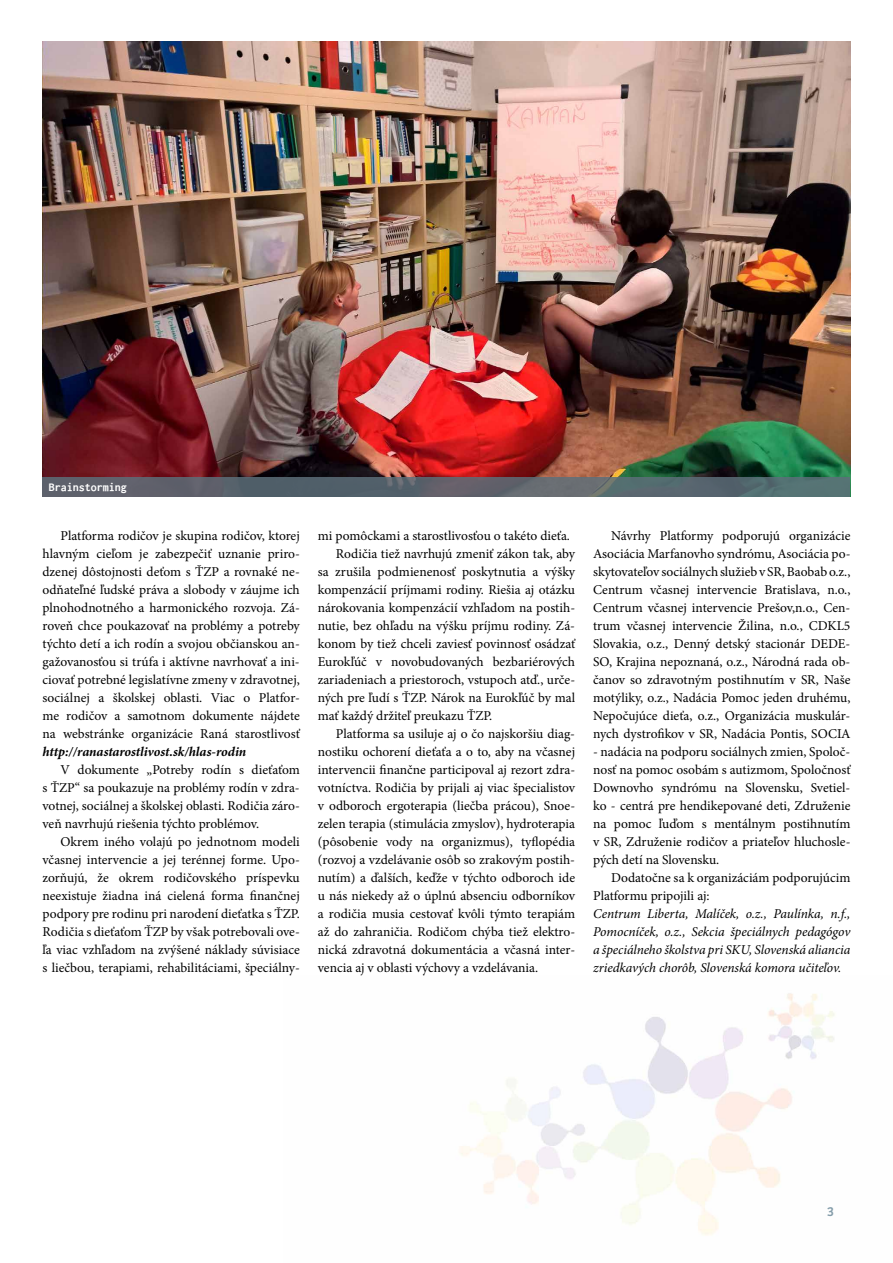
<style>
.page{position:relative;width:893px;height:1263px;background:#fff}
.page>*{position:absolute;margin:0;border:0;box-sizing:border-box;transform-origin:0 0}
.t1{font:13.5px/18px "Minion Pro";color:#000;text-align:justify}
.t2{font:italic 13.5px/18px "Minion Pro";letter-spacing:-.005em;color:#000;text-align:justify}
.t3{font:italic 700 13.5px "Minion Pro";letter-spacing:-.005em;color:#000}
.t4{font:13.5px "Bree";color:#849daa}
.t5{font:700 12px "Inconsolata";color:#fff}
</style>
<div class="page">
<img style="left:460px;top:993px;width:375px;height:242px">
<img style="left:43px;top:42px;width:807px;height:435px">
<svg style="left:43px;top:477px;width:807px;height:19px;background:#5a656c"></svg>
<p class="t5" style="left:49px;top:480px;width:79px">Brainstorming</p>
<p class="t1" style="left:43px;top:527px;width:259px;text-indent:18px">Platforma rodičov je skupina rodičov, ktorej hlavným cieľom je zabezpečiť uznanie priro&shy;dzenej dôstojnosti deťom s ŤZP a rovnaké ne&shy;odňateľné ľudské práva a slobody v záujme ich plnohodnotného a harmonického rozvoja. Zá&shy;roveň chce poukazovať na problémy a potreby týchto detí a ich rodín a svojou občianskou an&shy;gažovanosťou si trúfa i aktívne navrhovať a ini&shy;ciovať potrebné legislatívne zmeny v zdravotnej, sociálnej a školskej oblasti. Viac o Platfor&shy;me rodičov a samotnom dokumente nájdete na webstránke organizácie Raná starostlivosť</p>
<p class="t3" style="left:43px;top:742px;width:205px">http://ranastarostlivost.sk/hlas-rodin</p>
<p class="t1" style="left:43px;top:761px;width:259px;text-indent:18px">V dokumente „Potreby rodín s dieťaťom s ŤZP“ sa poukazuje na problémy rodín v zdra&shy;votnej, sociálnej a školskej oblasti. Rodičia záro&shy;veň navrhujú riešenia týchto problémov.</p>
<p class="t1" style="left:43px;top:833px;width:259px;text-indent:18px">Okrem iného volajú po jednotnom modeli včasnej intervencie a jej terénnej forme. Upo&shy;zorňujú, že okrem rodičovského príspevku neexistuje žiadna iná cielená forma finančnej podpory pre rodinu pri narodení dieťatka s ŤZP.<br>Rodičia s dieťaťom ŤZP by však potrebovali ove&shy;ľa viac vzhľadom na zvýšené náklady súvisiace s liečbou, terapiami, rehabilitáciami, špeciálny-</p>
<p class="t1" style="left:318px;top:527px;width:254px">mi pomôckami a starostlivosťou o takéto dieťa.</p>
<p class="t1" style="left:336px;top:545px;width:241px">Rodičia tiež navrhujú zmeniť zákon tak, aby</p>
<p class="t1" style="left:318px;top:563px;width:259px">sa zrušila podmienenosť poskytnutia a výšky</p>
<p class="t1" style="left:318px;top:581px;width:259px">kompenzácií príjmami rodiny. Riešia aj otázku</p>
<p class="t1" style="left:318px;top:599px;width:259px">nárokovania kompenzácií vzhľadom na postih-</p>
<p class="t1" style="left:318px;top:617px;width:259px">nutie, bez ohľadu na výšku príjmu rodiny. Zá-</p>
<p class="t1" style="left:318px;top:635px;width:259px">konom by tiež chceli zaviesť povinnosť osádzať</p>
<p class="t1" style="left:318px;top:653px;width:259px">Eurokľúč v novobudovaných bezbariérových</p>
<p class="t1" style="left:318px;top:671px;width:259px">zariadeniach a priestoroch, vstupoch atď., urče-</p>
<p class="t1" style="left:318px;top:689px;width:259px">ných pre ľudí s ŤZP. Nárok na Eurokľúč by mal</p>
<p class="t1" style="left:318px;top:707px;width:176px">mať každý držiteľ preukazu ŤZP.</p>
<p class="t1" style="left:336px;top:725px;width:241px">Platforma sa usiluje aj o čo najskoršiu diag-</p>
<p class="t1" style="left:318px;top:743px;width:259px">nostiku ochorení dieťaťa a o to, aby na včasnej</p>
<p class="t1" style="left:318px;top:761px;width:259px">intervencii finančne participoval aj rezort zdra-</p>
<p class="t1" style="left:318px;top:779px;width:259px">votníctva. Rodičia by prijali aj viac špecialistov</p>
<p class="t1" style="left:318px;top:797px;width:259px">v odboroch ergoterapia (liečba prácou), Snoe-</p>
<p class="t1" style="left:318px;top:815px;width:259px">zelen terapia (stimulácia zmyslov), hydroterapia</p>
<p class="t1" style="left:318px;top:833px;width:259px">(pôsobenie vody na organizmus), tyflopédia</p>
<p class="t1" style="left:318px;top:851px;width:259px">(rozvoj a vzdelávanie osôb so zrakovým postih-</p>
<p class="t1" style="left:318px;top:869px;width:259px">nutím) a ďalších, keďže v týchto odboroch ide</p>
<p class="t1" style="left:318px;top:887px;width:259px">u nás niekedy až o úplnú absenciu odborníkov</p>
<p class="t1" style="left:318px;top:905px;width:259px">a rodičia musia cestovať kvôli týmto terapiám</p>
<p class="t1" style="left:318px;top:923px;width:259px">až do zahraničia. Rodičom chýba tiež elektro-</p>
<p class="t1" style="left:318px;top:941px;width:259px">nická zdravotná dokumentácia a včasná inter-</p>
<p class="t1" style="left:318px;top:959px;width:222px">vencia aj v oblasti výchovy a vzdelávania.</p>
<p class="t1" style="left:593px;top:527px;width:259px;text-indent:18px">Návrhy Platformy podporujú organizácie Asociácia Marfanovho syndrómu, Asociácia po&shy;skytovateľov sociálnych služieb v SR, Baobab o.z., Centrum včasnej intervencie Bratislava, n.o., Centrum včasnej intervencie Prešov,n.o., Cen&shy;trum včasnej intervencie Žilina, n.o., CDKL5<br>Slovakia, o.z., Denný detský stacionár DEDE-SO, Krajina nepoznaná, o.z., Národná rada ob&shy;čanov so zdravotným postihnutím v SR, Naše motýliky, o.z., Nadácia Pomoc jeden druhému, Nepočujúce dieťa, o.z., Organizácia muskulár&shy;nych dystrofikov v SR, Nadácia Pontis, SOCIA</p>
<p class="t1" style="left:593px;top:742px;width:259px">- nadácia na podporu sociálnych zmien, Spoloč&shy;nosť na pomoc osobám s autizmom, Spoločnosť Downovho syndrómu na Slovensku, Svetiel&shy;ko - centrá pre hendikepované deti, Združenie na pomoc ľuďom s mentálnym postihnutím v SR, Združenie rodičov a priateľov hluchosle&shy;pých detí na Slovensku.</p>
<p class="t1" style="left:593px;top:868px;width:259px;text-indent:18px">Dodatočne sa k organizáciám podporujúcim<br>Platformu pripojili aj:</p>
<p class="t2" style="left:593px;top:904px;width:259px">Centrum Liberta, Malíček, o.z., Paulínka, n.f., Pomocníček, o.z., Sekcia špeciálnych pedagógov a špeciálneho školstva pri SKU, Slovenská aliancia zriedkavých chorôb, Slovenská komora učiteľov.</p>
<p class="t4" style="left:827px;top:1203px;width:8px">3</p>
</div>
